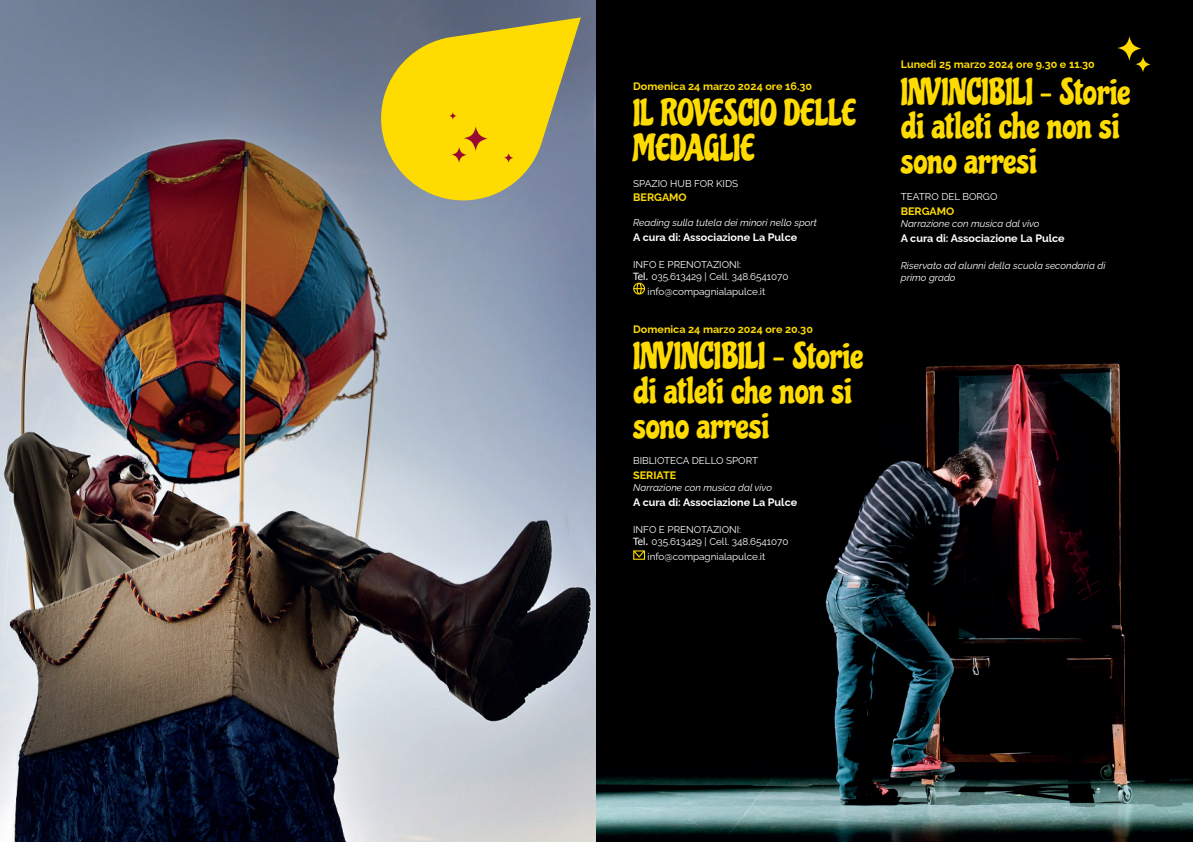
<style>
.page{position:relative;width:1193px;height:842px;background:#fff}
.page>*{position:absolute;margin:0;border:0;box-sizing:border-box;transform-origin:0 0}
.t1{font:36px/35px "Chicle";color:#ffdc01}
.t2{font:700 10.8px "Raleway";color:#ffdc01}
.t3{font:700 10.8px "Raleway";color:#fff}
.t4{font:9.9px/12.6px "Raleway";color:#fff}
.t5{font:italic 9.9px/12.6px "Raleway";color:#fff}
.s1{font-family:"Tahoma"}
</style>
<div class="page">
<div style="left:596px;top:0;width:597px;height:842px;background:#000001"></div>
<img style="left:596px;top:363px;width:597px;height:479px">
<svg style="left:633px;top:283px;width:12px;height:12px"></svg>
<svg style="left:633px;top:550px;width:12px;height:10px"></svg>
<img style="left:0;top:0;width:596px;height:842px">
<svg style="left:381px;top:17px;width:200px;height:183px;background:#d1bc2f"></svg>
<svg style="left:464px;top:127px;width:23px;height:24px"></svg>
<svg style="left:451px;top:147px;width:15px;height:16px"></svg>
<svg style="left:504px;top:153px;width:9px;height:10px"></svg>
<svg style="left:449px;top:112px;width:7px;height:8px"></svg>
<svg style="left:1135px;top:57px;width:15px;height:15px"></svg>
<svg style="left:1117px;top:36px;width:24px;height:25px"></svg>
<p class="t2" style="left:633px;top:77px;width:180px">Domenica 24 marzo 2024 ore 16.30</p>
<h1 class="t1" style="left:633px;top:96px;width:224px">IL ROVESCIO DELLE<br>MEDAGLIE</h1>
<p class="t4" style="left:633px;top:176px;width:106px">SPAZIO H UB FOR KIDS</p>
<p class="t2" style="left:633px;top:188px;width:54px">BERGAMO</p>
<p class="t5" style="left:633px;top:215px;width:185px">Reading sulla tutela dei minori nello sport</p>
<p class="t3" style="left:633px;top:228px;width:165px">A cura di: Associazione La Pulce</p>
<p class="t4" style="left:633px;top:257px;width:157px">INFO E PRENOTAZIONI:<br><span class="s1">Tel.</span> 035.613429 | Cell. 348.6541070</p>
<p class="t4" style="left:647px;top:284px;width:119px">info@compagnialapulce.it</p>
<p class="t2" style="left:633px;top:320px;width:181px">Domenica 24 marzo 2024 ore 20.30</p>
<h1 class="t1" style="left:633px;top:339px;width:231px">INVINCIBILI – Storie di atleti che non si sono arresi</h1>
<p class="t4" style="left:633px;top:453px;width:23px">Biblioteca</p>
<p class="t4" style="left:692px;top:453px;width:8px">dello</p>
<p class="t4" style="left:726px;top:453px;width:8px">sport</p>
<p class="t2" style="left:633px;top:466px;width:45px">Seriate</p>
<p class="t5" style="left:633px;top:480px;width:140px">Narrazione con musica dal vivo</p>
<p class="t3" style="left:633px;top:493px;width:165px">A cura di: Associazione La Pulce</p>
<p class="t4" style="left:633px;top:522px;width:157px">INFO E PRENOTAZIONI:<br><span class="s1">Tel.</span> 035.613429 | Cell. 348.6541070</p>
<p class="t4" style="left:647px;top:549px;width:119px">info@compagnialapulce.it</p>
<p class="t2" style="left:900px;top:56px;width:195px">Lunedì 25 marzo 2024 ore 9.30 e 11.30</p>
<h1 class="t1" style="left:900px;top:75px;width:231px">INVINCIBILI – Storie di atleti che non si sono arresi</h1>
<p class="t4" style="left:900px;top:189px;width:8px">teatro</p>
<p class="t4" style="left:941px;top:189px;width:7px">del</p>
<p class="t4" style="left:962px;top:189px;width:15px">borgo</p>
<p class="t2" style="left:900px;top:202px;width:55px">bergamo</p>
<p class="t5" style="left:900px;top:216px;width:140px">Narrazione con musica dal vivo</p>
<p class="t3" style="left:900px;top:229px;width:165px">A cura di: Associazione La Pulce</p>
<p class="t5" style="left:900px;top:258px;width:206px">Riservato ad alunni della scuola secondaria di primo grado</p>
</div>
